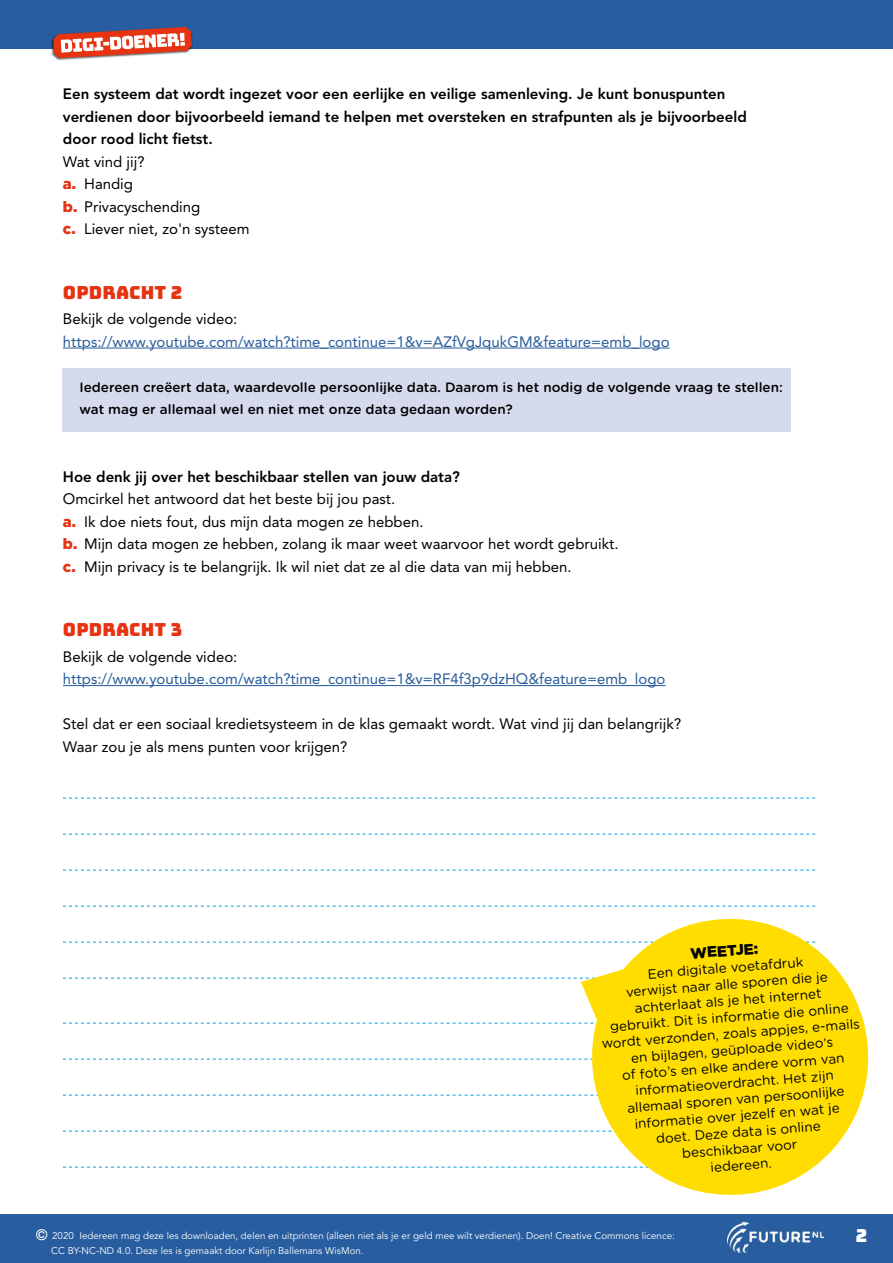
<style>
.page{position:relative;width:893px;height:1263px;background:#fff}
.page>*{position:absolute;margin:0;border:0;box-sizing:border-box;transform-origin:0 0}
.t1{font:18px "Bungee";letter-spacing:.01em;color:#e63312}
.t2{font:18px "Bungee";color:#fff}
.t3{font:15px/22.5px "Avenir LT Std";color:#000}
.t4{font:800 15px/22.5px "Avenir LT Std";color:#000}
.t5{font:15px "Avenir LT Std";color:#275b9b}
.t6{font:900 15px "Gotham";color:#000}
.t7{font:13.5px/16.5px "Gotham Rounded";color:#000;text-align:center}
.t8{font:500 13.5px/22.5px "Gotham Rounded";color:#000}
.t9{font:9.75px "Avenir LT Std";color:#fff}
.s1{font-family:"Gotham";font-weight:900;color:#e63312}
.s2{font-weight:500;font-size:15px}
</style>
<div class="page">
<div style="left:0;top:1214px;width:893px;height:49px;background:#285e9f"></div>
<img style="left:727px;top:1222px;width:97px;height:31px">
<div style="left:63px;top:369px;width:728px;height:63px;background:#d5daed"></div>
<hr style="left:63px;top:348px;width:607px;height:1px;background:#275b9b">
<hr style="left:63px;top:685px;width:602px;height:1px;background:#275b9b">
<svg style="left:63px;top:798px;width:752px;height:1px"></svg>
<svg style="left:63px;top:834px;width:752px;height:1px"></svg>
<svg style="left:63px;top:870px;width:752px;height:1px"></svg>
<svg style="left:63px;top:906px;width:518px;height:1px"></svg>
<svg style="left:63px;top:942px;width:518px;height:1px"></svg>
<svg style="left:63px;top:978px;width:518px;height:1px"></svg>
<svg style="left:63px;top:1023px;width:518px;height:1px"></svg>
<svg style="left:63px;top:1059px;width:518px;height:1px"></svg>
<svg style="left:63px;top:1095px;width:518px;height:1px"></svg>
<svg style="left:63px;top:1131px;width:518px;height:1px"></svg>
<svg style="left:63px;top:1167px;width:518px;height:1px"></svg>
<div style="left:0;top:0;width:893px;height:48px;background:#285e9f"></div>
<div style="left:51px;top:27px;width:142px;height:34px;background:#000;opacity:.6"></div>
<svg style="left:53px;top:27px;width:139px;height:31px"></svg>
<svg style="left:581px;top:905px;width:288px;height:290px;fill:#fd0"></svg>
<p class="t4" style="left:63px;top:83px;width:685px">Een systeem dat wordt ingezet voor een eerlijke en veilige samenleving. Je kunt bonuspunten verdienen door bijvoorbeeld iemand te helpen met oversteken en strafpunten als je bijvoorbeeld door rood licht fietst.</p>
<p class="t3" style="left:63px;top:150px;width:188px">Wat vind jij?<br><span class="s1">a.</span> Handig<br><span class="s1">b.</span> Privacyschending<br><span class="s1">c.</span> Liever niet, zo'n systeem</p>
<p class="t1" style="left:63px;top:282px;width:121px">OPDRACHT 2</p>
<p class="t3" style="left:63px;top:308px;width:176px">Bekijk de volgende video:</p>
<p class="t5" style="left:63px;top:333px;width:608px">https://www.youtube.com/watch?time_continue=1&amp;v=AZfVgJqukGM&amp;feature=emb_logo</p>
<p class="t8" style="left:79px;top:375px;width:705px">Iedereen creëert data, waardevolle persoonlijke data. Daarom is het nodig de volgende vraag te stellen: wat mag er allemaal wel en niet met onze data gedaan worden?</p>
<p class="t4" style="left:63px;top:465px;width:398px">Hoe denk jij over het beschikbaar stellen van jouw data?</p>
<p class="t3" style="left:63px;top:488px;width:557px">Omcirkel het antwoord dat het beste bij jou past.<br><span class="s1">a.</span> Ik doe niets fout, dus mijn data mogen ze hebben.<br><span class="s1">b.</span> Mijn data mogen ze hebben, zolang ik maar weet waarvoor het wordt gebruikt. <span class="s1">c.</span> Mijn privacy is te belangrijk. Ik wil niet dat ze al die data van mij hebben.</p>
<p class="t1" style="left:63px;top:619px;width:121px">OPDRACHT 3</p>
<p class="t3" style="left:63px;top:645px;width:176px">Bekijk de volgende video:</p>
<p class="t5" style="left:63px;top:670px;width:604px">https://www.youtube.com/watch?time_continue=1&amp;v=RF4f3p9dzHQ&amp;feature=emb_logo</p>
<p class="t3" style="left:63px;top:713px;width:620px">Stel dat er een sociaal kredietsysteem in de klas gemaakt wordt. Wat vind jij dan belangrijk?<br>Waar zou je als mens punten voor krijgen?</p>
<p class="t6" style="left:690px;top:945px;width:69px;rotate:-5deg">WEETJE:</p>
<p class="t7" style="left:596px;top:968px;width:261px;rotate:-4deg">Een digitale voetafdruk<br>verwijst naar alle sporen die je achterlaat als je het internet<br>gebruikt. Dit is informatie die online wordt verzonden, zoals appjes, e-mails en bijlagen, geüploade video’s<br>of foto’s en elke andere vorm van informatieoverdracht. Het zijn<br>allemaal sporen van persoonlijke informatie over jezelf en wat je<br>doet. Deze data is online<br>beschikbaar voor<br>iedereen.</p>
<p class="t9" style="left:36px;top:1230px;width:641px"><span class="s2">©</span> 2020 Iedereen mag deze les downloaden, delen en uitprinten (alleen niet als je er geld mee wilt verdienen). Doen! Creative Commons licence:</p>
<p class="t2" style="left:856px;top:1225px;width:13px">2</p>
<p class="t9" style="left:51px;top:1245px;width:314px">CC BY-NC-ND 4.0. Deze les is gemaakt door Karlijn Ballemans WisMon.</p>
</div>
